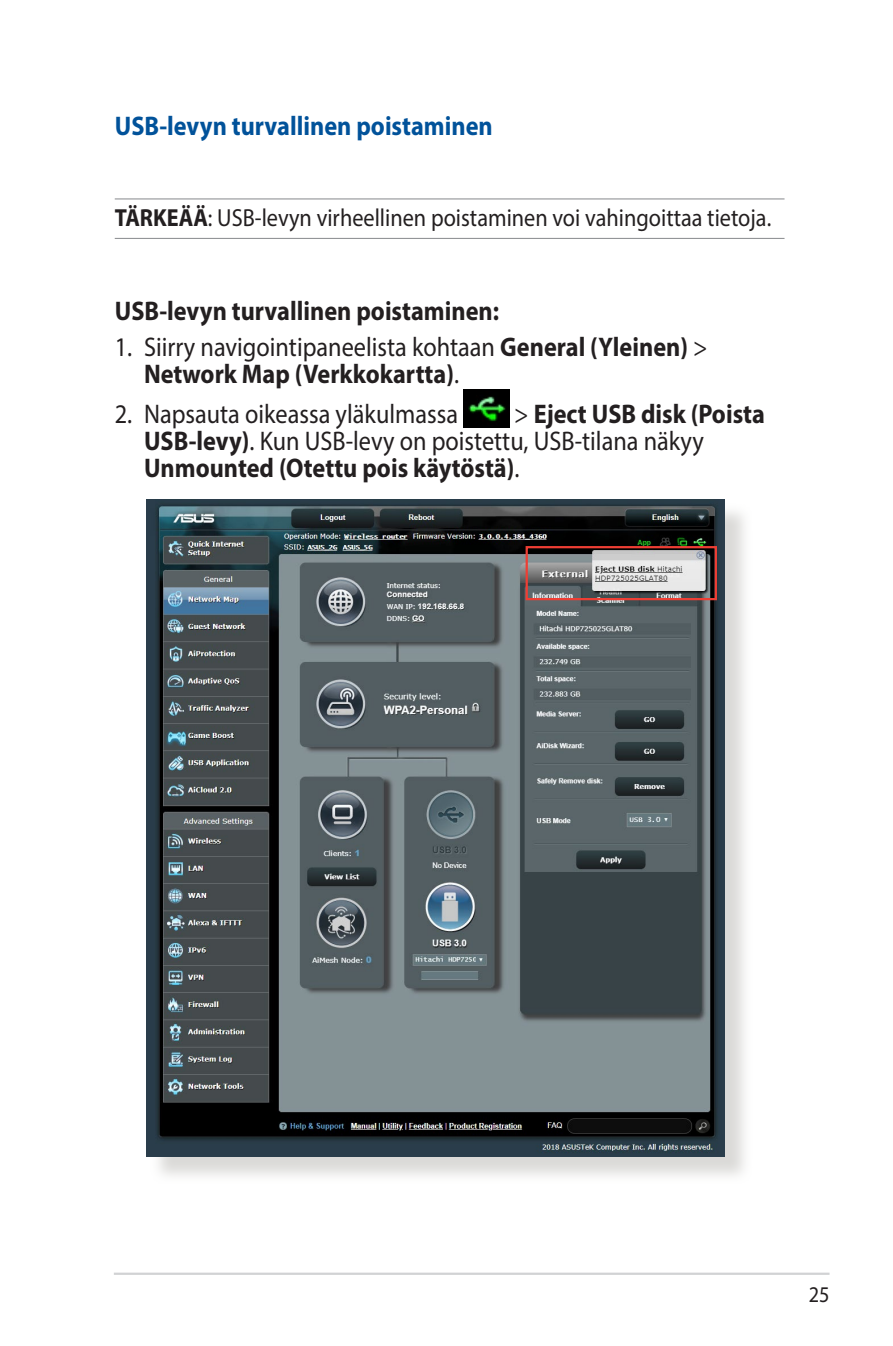
<style>
.page{position:relative;width:893px;height:1346px;background:#fff}
.page>*{position:absolute;margin:0;border:0;box-sizing:border-box;transform-origin:0 0}
.WL_Body_Text_-_List{font:700 27px/27px "Myriad Pro";color:#231f20;scale:.9 1}
.WL_Body_Text{font:700 27px "Myriad Pro";color:#231f20;scale:.9 1}
.WL_Header_3{font:700 27px "Myriad Pro";color:#01529a;scale:.9 1}
.WL_Body_Text_-_List-2{font:27px "Myriad Pro";color:#231f20;scale:.9 1}
.WL_Message{font:24.75px "Myriad Pro";color:#231f20;scale:.9 1}
.t1{font:22.5px "Myriad Pro";color:#231f20;scale:.9 1}
.s1{font-weight:700}
.s2{font-weight:400}
</style>
<div class="page">
<hr style="left:114px;top:1272px;width:715px;height:3px;background:#d1d2d4">
<hr style="left:115px;top:198px;width:669px;height:1px;background:#939598">
<hr style="left:115px;top:238px;width:669px;height:1px;background:#939598">
<img style="left:463px;top:389px;width:46px;height:39px">
<div style="left:150px;top:503px;width:603px;height:682px;background:#cfcecb;opacity:.75"></div>
<img style="left:147px;top:499px;width:578px;height:658px">
<div style="left:526px;top:546px;width:191px;height:54px;border:2px solid #ee3e34"></div>
<p class="WL_Header_3" style="left:115px;top:108px;width:422px">USB-levyn turvallinen poistaminen</p>
<p class="WL_Message" style="left:115px;top:203px;width:731px"><span class="s1">TÄRKEÄÄ</span>: USB-levyn virheellinen poistaminen voi vahingoittaa tietoja.</p>
<p class="WL_Body_Text" style="left:115px;top:293px;width:429px">USB-levyn turvallinen poistaminen:</p>
<p class="WL_Body_Text_-_List" style="left:144px;top:333px;width:628px;text-indent:-29px"><span class="s2">1. Siirry navigointipaneelista kohtaan</span> General (Yleinen) <span class="s2">&gt;<br></span>Network Map (Verkkokartta)<span class="s2">.</span></p>
<p class="WL_Body_Text_-_List-2" style="left:115px;top:397px;width:383px">2. Napsauta oikeassa yläkulmassa</p>
<p class="WL_Body_Text_-_List" style="left:144px;top:400px;width:691px;text-indent:370px"><span class="s2">&gt;</span> Eject USB disk (Poista<br>USB-levy)<span class="s2">. Kun USB-levy on poistettu, USB-tilana näkyy<br></span>Unmounted (Otettu pois käytöstä)<span class="s2">.</span></p>
<p class="t1" style="left:809px;top:1281px;width:25px">25</p>
</div>
